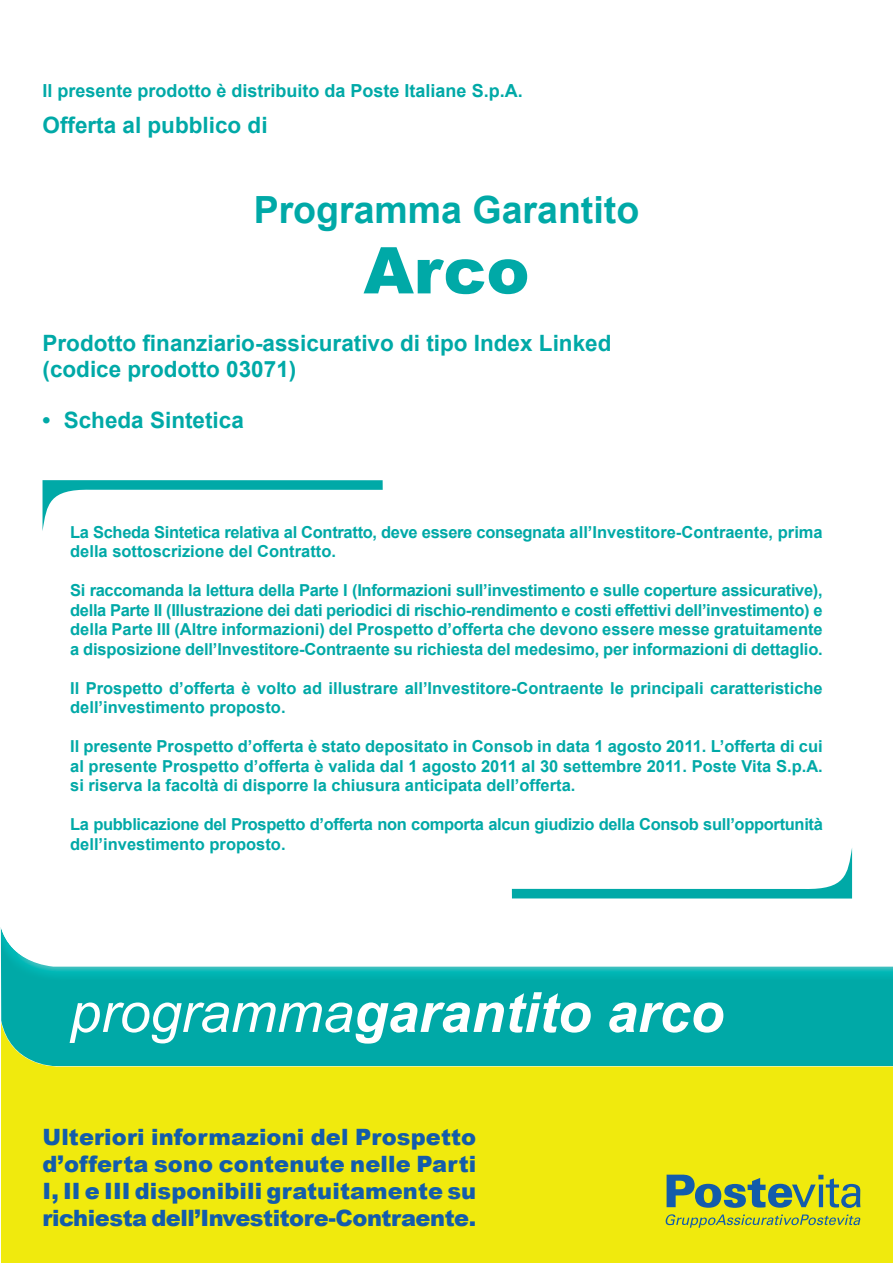
<style>
.page{position:relative;width:893px;height:1263px;background:#fff}
.page>*{position:absolute;margin:0;border:0;box-sizing:border-box;transform-origin:0 0}
.t1{font:900 64.5px "Arial";color:#00a9a7}
.t2{font:italic 700 55.5px "Arial";color:#fff}
.t3{font:700 37.5px "Arial";color:#00a9a7}
.t4{font:700 22.5px "Arial";color:#00a9a7}
.t5{font:900 22.5px "Arial";letter-spacing:.005em;color:#135cab}
.t6{font:900 22.5px "Arial";letter-spacing:-.02em;color:#135cab}
.t7{font:700 18px "Arial";color:#00a9a7}
.t8{font:700 16.5px/19.5px "Arial";color:#00a9a7}
.t9{font:700 16.5px/19.5px "Arial";letter-spacing:-.02em;color:#00a9a7}
.s1{font-weight:400}
</style>
<div class="page">
<div style="left:1px;top:1066px;width:892px;height:197px;background:#f0ea0d"></div>
<img style="left:1px;top:928px;width:892px;height:138px">
<svg style="left:665px;top:1214px;width:195px;height:14px;background:#beca2f"></svg>
<svg style="left:667px;top:1174px;width:193px;height:34px;background:#93ae4e"></svg>
<svg style="left:43px;top:480px;width:340px;height:48px"></svg>
<svg style="left:512px;top:848px;width:340px;height:50px"></svg>
<p class="t7" style="left:43px;top:79px;width:482px">Il presente prodotto è distribuito da Poste Italiane S.p.A.</p>
<p class="t4" style="left:43px;top:110px;width:227px">Offerta al pubblico di</p>
<p class="t3" style="left:254px;top:185px;width:387px">Programma Garantito</p>
<p class="t1" style="left:363px;top:224px;width:167px">Arco</p>
<p class="t4" style="left:43px;top:328px;width:570px">Prodotto finanziario-assicurativo di tipo Index Linked</p>
<p class="t4" style="left:43px;top:354px;width:255px">(codice prodotto 03071)</p>
<p class="t4" style="left:43px;top:405px;width:203px">• Scheda Sintetica</p>
<p class="t8" style="left:70px;top:523px;width:754px">La Scheda Sintetica relativa al Contratto, deve essere consegnata all’Investitore-Contraente, prima della sottoscrizione del Contratto.</p>
<p class="t8" style="left:70px;top:581px;width:754px;text-align:justify">Si raccomanda la lettura della Parte I (Informazioni sull’investimento e sulle coperture assicurative), della Parte II (Illustrazione dei dati periodici di rischio-rendimento e costi effettivi dell’investimento) e della Parte III (Altre informazioni) del Prospetto d’offerta che devono essere messe gratuitamente a disposizione dell’Investitore-Contraente su richiesta del medesimo, per informazioni di dettaglio.</p>
<p class="t8" style="left:70px;top:679px;width:754px">Il Prospetto d’offerta è volto ad illustrare all’Investitore-Contraente le principali caratteristiche dell’investimento proposto.</p>
<p class="t8" style="left:70px;top:737px;width:754px;text-align:justify">Il presente Prospetto d’offerta è stato depositato in Consob in data 1 agosto 2011. L’offerta di cui al presente Prospetto d’offerta è valida dal 1 agosto 2011 al 30 settembre 2011. Poste Vita S.p.A. si riserva la facoltà di disporre la chiusura anticipata dell’offerta.</p>
<p class="t9" style="left:70px;top:815px;width:754px">La pubblicazione del Prospetto d’offerta non comporta alcun giudizio della Consob sull’opportunità dell’investimento proposto.</p>
<p class="t2" style="left:70px;top:976px;width:655px"><span class="s1">programma</span>garantito arco</p>
<p class="t5" style="left:43px;top:1120px;width:435px">Ulteriori informazioni del Prospetto</p>
<p class="t5" style="left:43px;top:1147px;width:435px">d’offerta sono contenute nelle Parti</p>
<p class="t5" style="left:43px;top:1174px;width:435px">I, II e III disponibili gratuitamente su</p>
<p class="t6" style="left:43px;top:1201px;width:435px">richiesta dell’Investitore-Contraente.</p>
</div>
